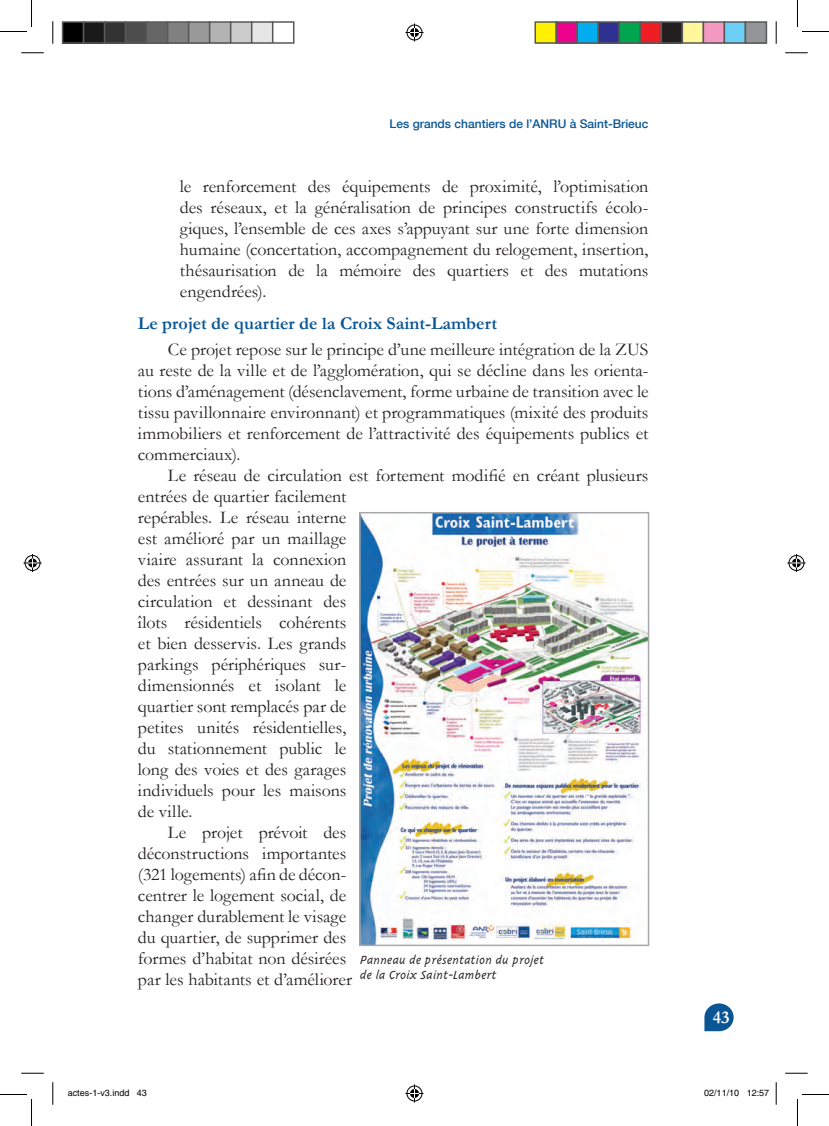
<style>
.page{position:relative;width:829px;height:1126px;background:#fff}
.page>*{position:absolute;margin:0;border:0;box-sizing:border-box;transform-origin:0 0}
.texte_courant{font:18px/21px "Garamond";color:#231f20;text-align:justify}
._2-LOCAL_GLOBAL_inte{font:700 18px "Garamond";color:#0a5694}
.t1{font:700 18px "Garamond";color:#fff}
.legende_photos{font:italic 300 13.5px/15px "Triplex";color:#231f20}
.t2{font:500 12px "Helvetica Neue";color:#0a5694}
.t3{font:9px "Helvetica";color:#000}
</style>
<div class="page">
<svg style="left:704px;top:1003px;width:29px;height:28px"></svg>
<img style="left:362px;top:515px;width:284px;height:428px">
<div style="left:359px;top:512px;width:290px;height:434px;border:2px solid #a8a9ad"></div>
<svg style="left:21px;top:53px;width:23px;height:1px"></svg>
<svg style="left:785px;top:53px;width:22px;height:1px"></svg>
<svg style="left:21px;top:1073px;width:23px;height:1px"></svg>
<svg style="left:785px;top:1073px;width:22px;height:1px"></svg>
<svg style="left:53px;top:21px;width:1px;height:23px"></svg>
<svg style="left:53px;top:1082px;width:1px;height:23px"></svg>
<svg style="left:775px;top:21px;width:1px;height:23px"></svg>
<svg style="left:775px;top:1082px;width:1px;height:23px"></svg>
<svg style="left:0;top:0;width:32px;height:32px"></svg>
<svg style="left:0;top:1094px;width:32px;height:32px"></svg>
<svg style="left:797px;top:0;width:31px;height:32px"></svg>
<svg style="left:797px;top:1094px;width:31px;height:32px"></svg>
<svg style="left:405px;top:24px;width:18px;height:18px"></svg>
<svg style="left:405px;top:1084px;width:18px;height:18px"></svg>
<svg style="left:24px;top:554px;width:18px;height:18px"></svg>
<svg style="left:787px;top:554px;width:18px;height:18px"></svg>
<div style="left:63px;top:22px;width:21px;height:21px;background:#000"></div>
<div style="left:62px;top:21px;width:22px;height:23px;border:2px solid #595959"></div>
<div style="left:84px;top:22px;width:21px;height:21px;background:#1a1a1a"></div>
<div style="left:83px;top:21px;width:22px;height:23px;border:2px solid #595959"></div>
<div style="left:105px;top:22px;width:21px;height:21px;background:#333"></div>
<div style="left:104px;top:21px;width:22px;height:23px;border:2px solid #595959"></div>
<div style="left:126px;top:22px;width:21px;height:21px;background:#4d4d4d"></div>
<div style="left:125px;top:21px;width:22px;height:23px;border:2px solid #595959"></div>
<div style="left:147px;top:22px;width:21px;height:21px;background:#666"></div>
<div style="left:146px;top:21px;width:22px;height:23px;border:2px solid #595959"></div>
<div style="left:168px;top:22px;width:21px;height:21px;background:#808080"></div>
<div style="left:167px;top:21px;width:22px;height:23px;border:2px solid #595959"></div>
<div style="left:189px;top:22px;width:21px;height:21px;background:#999"></div>
<div style="left:188px;top:21px;width:22px;height:23px;border:2px solid #595959"></div>
<div style="left:210px;top:22px;width:21px;height:21px;background:#b3b3b3"></div>
<div style="left:209px;top:21px;width:22px;height:23px;border:2px solid #595959"></div>
<div style="left:231px;top:22px;width:21px;height:21px;background:#ccc"></div>
<div style="left:230px;top:21px;width:22px;height:23px;border:2px solid #595959"></div>
<div style="left:252px;top:22px;width:21px;height:21px;background:#e6e6e6"></div>
<div style="left:251px;top:21px;width:22px;height:23px;border:2px solid #595959"></div>
<div style="left:272px;top:21px;width:22px;height:23px;border:2px solid #595959"></div>
<div style="left:535px;top:22px;width:21px;height:21px;background:#fff101"></div>
<div style="left:534px;top:21px;width:23px;height:23px;border:2px solid #595959"></div>
<div style="left:556px;top:22px;width:21px;height:21px;background:#ed028c"></div>
<div style="left:555px;top:21px;width:23px;height:23px;border:2px solid #595959"></div>
<div style="left:577px;top:22px;width:21px;height:21px;background:#00aeef"></div>
<div style="left:576px;top:21px;width:23px;height:23px;border:2px solid #595959"></div>
<div style="left:598px;top:22px;width:21px;height:21px;background:#2e3092"></div>
<div style="left:597px;top:21px;width:23px;height:23px;border:2px solid #595959"></div>
<div style="left:619px;top:22px;width:21px;height:21px;background:#00a54f"></div>
<div style="left:618px;top:21px;width:23px;height:23px;border:2px solid #595959"></div>
<div style="left:640px;top:22px;width:21px;height:21px;background:#ee1d23"></div>
<div style="left:639px;top:21px;width:23px;height:23px;border:2px solid #595959"></div>
<div style="left:661px;top:22px;width:21px;height:21px;background:#231f20"></div>
<div style="left:660px;top:21px;width:23px;height:23px;border:2px solid #595959"></div>
<div style="left:682px;top:22px;width:21px;height:21px;background:#fff79a"></div>
<div style="left:681px;top:21px;width:23px;height:23px;border:2px solid #595959"></div>
<div style="left:703px;top:22px;width:21px;height:21px;background:#f499c2"></div>
<div style="left:702px;top:21px;width:23px;height:23px;border:2px solid #595959"></div>
<div style="left:724px;top:22px;width:21px;height:21px;background:#6bcff6"></div>
<div style="left:723px;top:21px;width:23px;height:23px;border:2px solid #595959"></div>
<div style="left:745px;top:22px;width:21px;height:21px;background:#939598"></div>
<div style="left:744px;top:21px;width:23px;height:23px;border:2px solid #595959"></div>
<p class="t2" style="left:389px;top:116px;width:260px">Les grands chantiers de l’ANRU à Saint-Brieuc</p>
<p class="texte_courant" style="left:180px;top:176px;width:470px">le renforcement des équipements de proximité, l’optimisation des réseaux, et la généralisation de principes constructifs écolo&shy;giques, l’ensemble de ces axes s’appuyant sur une forte dimension humaine (concertation, accompagnement du relogement, insertion, thésaurisation de la mémoire des quartiers et des mutations engendrées).</p>
<p class="_2-LOCAL_GLOBAL_inte" style="left:138px;top:313px;width:360px">Le projet de quartier de la Croix Saint-Lambert</p>
<p class="texte_courant" style="left:138px;top:338px;width:512px;text-indent:30px">Ce projet repose sur le principe d’une meilleure intégration de la ZUS au reste de la ville et de l’agglomération, qui se décline dans les orienta&shy;tions d’aménagement (désenclavement, forme urbaine de transition avec le tissu pavillonnaire environnant) et programmatiques (mixité des produits immobiliers et renforcement de l’attractivité des équipements publics et commerciaux).</p>
<p class="texte_courant" style="left:138px;top:464px;width:512px;text-align:left;text-indent:30px">Le réseau de circulation est fortement modifié en créant plusieurs entrées de quartier facilement<br>repérables. Le réseau interne<br>est amélioré par un maillage<br>viaire assurant la connexion<br>des entrées sur un anneau de<br>circulation et dessinant des<br>îlots résidentiels cohérents<br>et bien desservis. Les grands<br>parkings périphériques sur-<br>dimensionnés et isolant le<br>quartier sont remplacés par de<br>petites unités résidentielles,<br>du stationnement public le<br>long des voies et des garages<br>individuels pour les maisons<br>de ville.</p>
<p class="texte_courant" style="left:138px;top:821px;width:215px;text-align:left;text-indent:30px">Le projet prévoit des déconstructions importantes (321 logements) afin de décon&shy;centrer le logement social, de changer durablement le visage du quartier, de supprimer des formes d’habitat non désirées par les habitants et d’améliorer</p>
<p class="legende_photos" style="left:360px;top:953px;width:185px">Panneau de présentation du projet de la Croix Saint-Lambert</p>
<p class="t1" style="left:712px;top:1007px;width:18px">43</p>
<p class="t3" style="left:68px;top:1087px;width:81px">actes-1-v3.indd 43</p>
<p class="t3" style="left:704px;top:1087px;width:67px">02/11/10 12:57</p>
</div>
